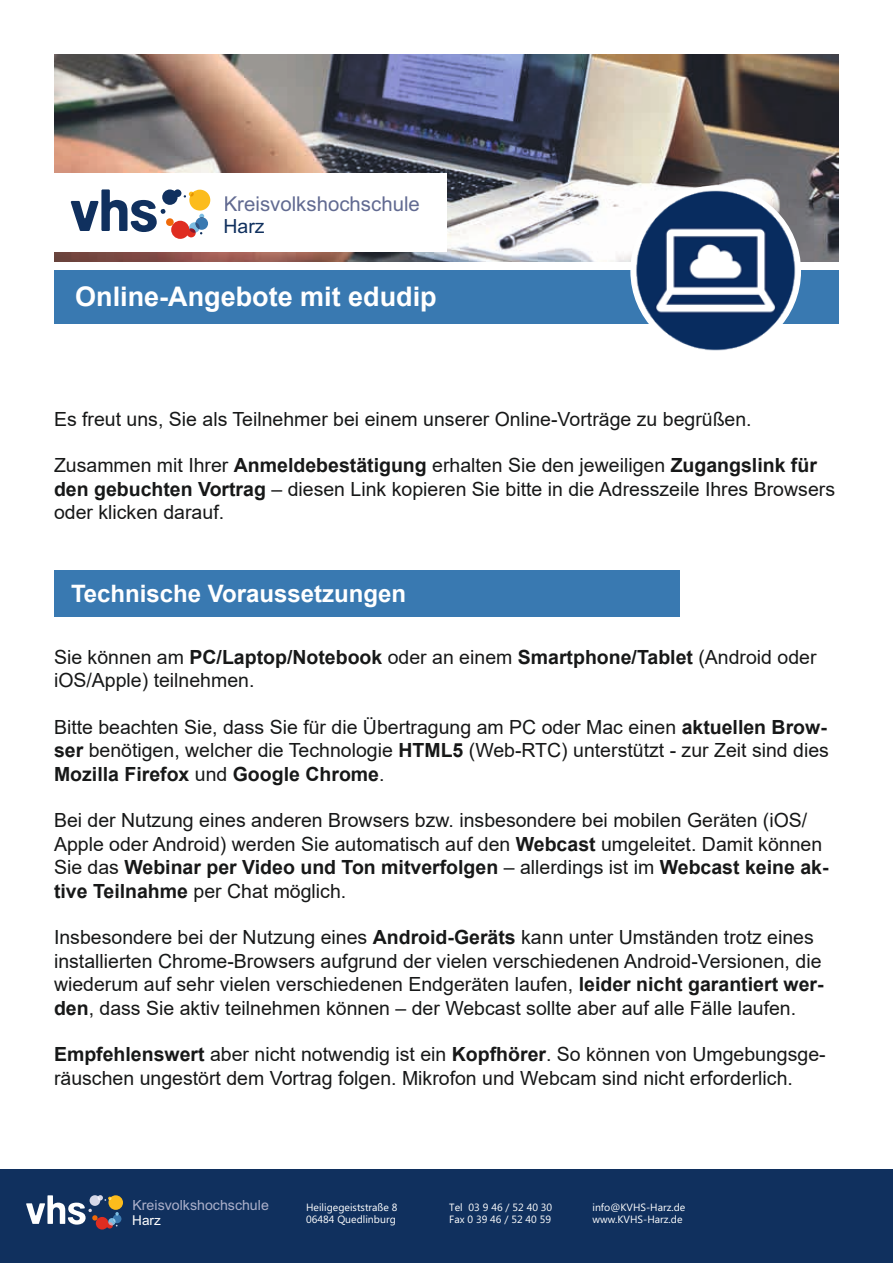
<style>
.page{position:relative;width:893px;height:1263px;background:#fff}
.page>*{position:absolute;margin:0;border:0;box-sizing:border-box;transform-origin:0 0}
.t1{font:700 27px "Arial";color:#fff}
.t2{font:700 24px "Arial";color:#fff}
.t3{font:20.4px "Arial";color:#616a91}
.t4{font:19.5px/23.4px "Arial";color:#171818}
.t5{font:19.5px "Arial";color:#10305e}
.t6{font:14.25px "Arial";color:#acb0ca}
.t7{font:13.5px "Arial";color:#fff}
.t8{font:10.5px/12.6px "Microsoft Phags Pa";color:#fff}
.s1{font-weight:700}
</style>
<div class="page">
<div style="left:0;top:1169px;width:893px;height:94px;background:#10305e"></div>
<svg style="left:26px;top:1195px;width:97px;height:34px"></svg>
<div style="left:54px;top:570px;width:625px;height:47px;background:#3979b1"></div>
<img style="left:54px;top:54px;width:785px;height:207px">
<div style="left:54px;top:270px;width:785px;height:53px;background:#3979b1"></div>
<img style="left:629px;top:184px;width:173px;height:167px">
<div style="left:54px;top:173px;width:392px;height:79px;background:#fff"></div>
<svg style="left:71px;top:189px;width:139px;height:50px"></svg>
<p class="t3" style="left:224px;top:190px;width:198px">Kreisvolkshochschule</p>
<p class="t5" style="left:224px;top:212px;width:43px">Harz</p>
<h1 class="t1" style="left:75px;top:278px;width:363px">Online-Angebote mit edudip</h1>
<p class="t4" style="left:54px;top:407px;width:699px">Es freut uns, Sie als Teilnehmer bei einem unserer Online-Vorträge zu begrüßen.</p>
<p class="t4" style="left:54px;top:454px;width:783px">Zusammen mit Ihrer <span class="s1">Anmeldebestätigung</span> erhalten Sie den jeweiligen <span class="s1">Zugangslink für den gebuchten Vortrag</span> – diesen Link kopieren Sie bitte in die Adresszeile Ihres Browsers oder klicken darauf.</p>
<p class="t2" style="left:71px;top:577px;width:337px">Technische Voraussetzungen</p>
<p class="t4" style="left:54px;top:645px;width:764px">Sie können am <span class="s1">PC/Laptop/Notebook</span> oder an einem <span class="s1">Smartphone/Tablet</span> (Android oder iOS/Apple) teilnehmen.</p>
<p class="t4" style="left:54px;top:715px;width:776px;text-align:justify">Bitte beachten Sie, dass Sie für die Übertragung am PC oder Mac einen <span class="s1">aktuellen Brow&shy;ser</span> benötigen, welcher die Technologie <span class="s1">HTML5</span> (Web-RTC) unterstützt - zur Zeit sind dies <span class="s1">Mozilla Firefox</span> und <span class="s1">Google Chrome</span>.</p>
<p class="t4" style="left:54px;top:809px;width:776px">Bei der Nutzung eines anderen Browsers bzw. insbesondere bei mobilen Geräten (iOS/ Apple oder Android) werden Sie automatisch auf den <span class="s1">Webcast</span> umgeleitet. Damit können Sie das <span class="s1">Webinar per Video und Ton mitverfolgen</span> – allerdings ist im <span class="s1">Webcast keine ak&shy;tive Teilnahme</span> per Chat möglich.</p>
<p class="t4" style="left:54px;top:926px;width:771px">Insbesondere bei der Nutzung eines <span class="s1">Android-Geräts</span> kann unter Umständen trotz eines installierten Chrome-Browsers aufgrund der vielen verschiedenen Android-Versionen, die wiederum auf sehr vielen verschiedenen Endgeräten laufen, <span class="s1">leider nicht garantiert wer&shy;den</span>, dass Sie aktiv teilnehmen können – der Webcast sollte aber auf alle Fälle laufen.</p>
<p class="t4" style="left:54px;top:1043px;width:773px"><span class="s1">Empfehlenswert</span> aber nicht notwendig ist ein <span class="s1">Kopfhörer</span>. So können von Umgebungsge&shy;räuschen ungestört dem Vortrag folgen. Mikrofon und Webcam sind nicht erforderlich.</p>
<p class="t6" style="left:132px;top:1195px;width:138px">Kreisvolkshochschule</p>
<p class="t7" style="left:132px;top:1211px;width:30px">Harz</p>
<p class="t8" style="left:306px;top:1200px;width:93px">Heiligegeiststraße 8<br>06484 Quedlinburg</p>
<p class="t8" style="left:449px;top:1200px;width:104px">Tel 03 9 46 / 52 40 30<br>Fax 0 39 46 / 52 40 59</p>
<p class="t8" style="left:592px;top:1200px;width:94px">info@KVHS-Harz.de www.KVHS-Harz.de</p>
</div>
